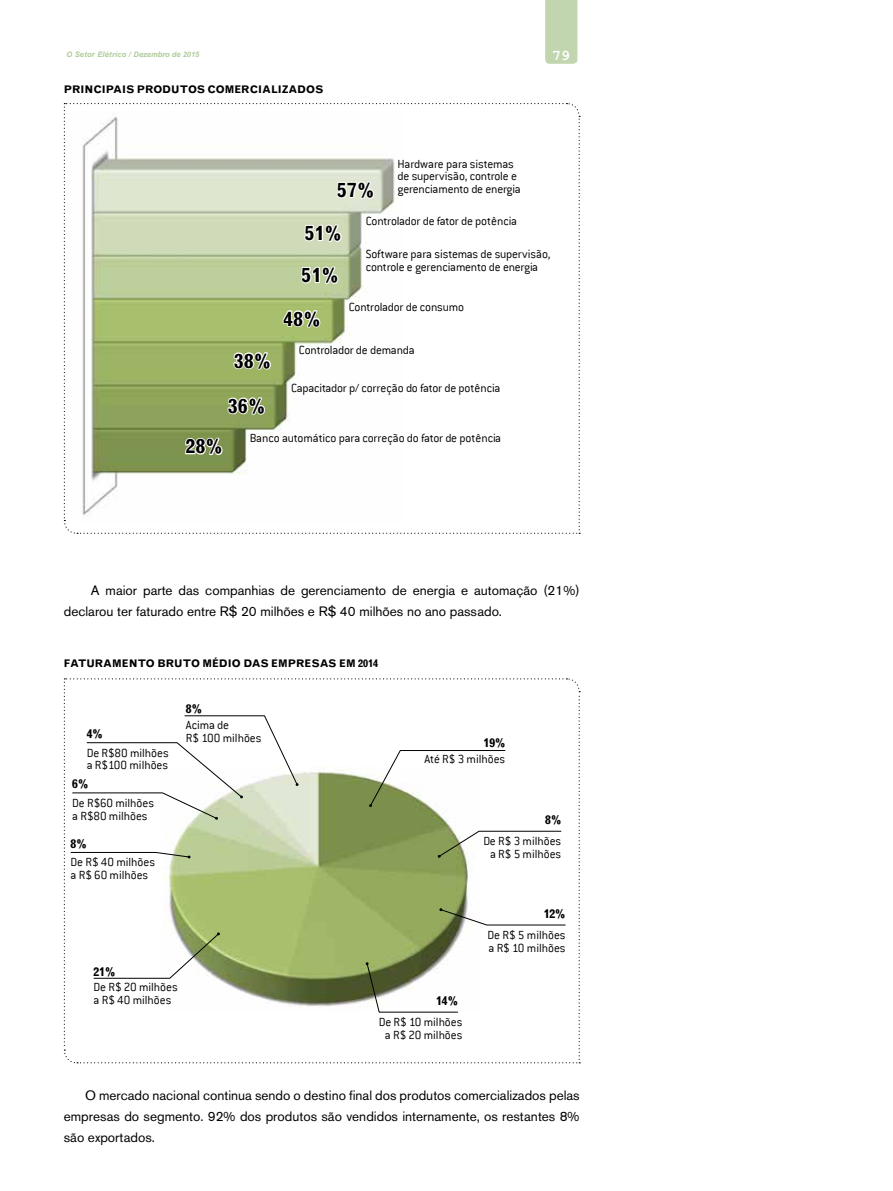
<style>
.page{position:relative;width:893px;height:1191px;background:#fff}
.page>*{position:absolute;margin:0;border:0;box-sizing:border-box;transform-origin:0 0}
.t1{font:700 19.5px/42px "Grotesque MT Std";letter-spacing:.04em;color:#000}
.t2{font:700 15px "Courier New";color:#fff}
.t3{font:13.5px/21px "Akzidenz Grotesk BE";color:#000}
.t4{font:300 13.05px/12.6px "Conduit ITC";letter-spacing:-.01em;color:#000}
.t5{font:700 12px "Grotesque MT Std";color:#000}
.t6{font:700 10.5px "Grotesque MT Std";color:#000}
.t7{font:italic 700 7.5px "Arial";letter-spacing:.015em;color:#aeca98}
</style>
<div class="page">
<svg style="left:63px;top:103px;width:517px;height:431px"></svg>
<svg style="left:63px;top:678px;width:517px;height:386px"></svg>
<div style="left:545px;top:0;width:32px;height:64px;background:#c1d5af"></div>
<p class="t7" style="left:66px;top:49px;width:135px">O Setor Elétrico / Dezembro de 2015</p>
<p class="t6" style="left:64px;top:83px;width:261px">PRINCIPAIS PRODUTOS COMERCIALIZADOS</p>
<p class="t2" style="left:552px;top:46px;width:19px">79</p>
<h1 class="t1" style="left:234px;top:340px;width:38px">38%</h1>
<h1 class="t1" style="left:228px;top:385px;width:38px">36%</h1>
<p class="t4" style="left:398px;top:157px;width:125px">Hardware para sistemas de supervisão, controle e gerenciamento de energia</p>
<h1 class="t1" style="left:337px;top:169px;width:38px">57%</h1>
<h1 class="t1" style="left:302px;top:212px;width:42px">51%<br>51%</h1>
<h1 class="t1" style="left:283px;top:298px;width:38px">48%</h1>
<p class="t4" style="left:366px;top:215px;width:153px">Controlador de fator de potência</p>
<p class="t4" style="left:366px;top:248px;width:186px">Software para sistemas de supervisão, controle e gerenciamento de energia</p>
<p class="t4" style="left:349px;top:300px;width:117px">Controlador de consumo</p>
<p class="t4" style="left:299px;top:343px;width:117px">Controlador de demanda</p>
<p class="t4" style="left:291px;top:382px;width:210px">Capacitador p/ correção do fator de potência</p>
<h1 class="t1" style="left:186px;top:425px;width:38px">28%</h1>
<p class="t4" style="left:250px;top:431px;width:253px">Banco automático para correção do fator de potência</p>
<p class="t3" style="left:64px;top:580px;width:517px;text-indent:27px">A maior parte das companhias de gerenciamento de energia e automação (21%) declarou ter faturado entre R$ 20 milhões e R$ 40 milhões no ano passado.</p>
<p class="t6" style="left:64px;top:657px;width:316px">FATURAMENTO BRUTO MÉDIO DAS EMPRESAS EM 2014</p>
<p class="t5" style="left:87px;top:727px;width:17px">4%</p>
<p class="t4" style="left:87px;top:746px;width:84px">De R$80 milhões a R$100 milhões</p>
<p class="t5" style="left:72px;top:777px;width:17px">6%</p>
<p class="t4" style="left:72px;top:796px;width:83px">De R$60 milhões a R$80 milhões</p>
<p class="t5" style="left:71px;top:836px;width:17px">8%</p>
<p class="t4" style="left:71px;top:856px;width:86px">De R$ 40 milhões a R$ 60 milhões</p>
<p class="t5" style="left:186px;top:702px;width:17px">8%</p>
<p class="t4" style="left:186px;top:718px;width:77px">Acima de<br>R$ 100 milhões</p>
<p class="t5" style="left:94px;top:965px;width:23px">21%</p>
<p class="t4" style="left:94px;top:980px;width:86px">De R$ 20 milhões a R$ 40 milhões</p>
<p class="t5" style="left:484px;top:735px;width:23px">19%</p>
<p class="t4" style="left:424px;top:753px;width:82px">Até R$ 3 milhões</p>
<p class="t5" style="left:545px;top:813px;width:17px">8%</p>
<p class="t4" style="left:483px;top:835px;width:79px;text-align:center">De R$ 3 milhões a R$ 5 milhões</p>
<p class="t5" style="left:544px;top:906px;width:23px">12%</p>
<p class="t5" style="left:436px;top:993px;width:23px">14%</p>
<p class="t4" style="left:379px;top:1016px;width:85px;text-align:center">De R$ 10 milhões a R$ 20 milhões</p>
<p class="t4" style="left:488px;top:928px;width:79px">De R$ 5 milhões a R$ 10 milhões</p>
<p class="t3" style="left:64px;top:1084px;width:517px;text-align:justify;text-indent:21px">O mercado nacional continua sendo o destino final dos produtos comercializados pelas empresas do segmento. 92% dos produtos são vendidos internamente, os restantes 8% são exportados.</p>
</div>
